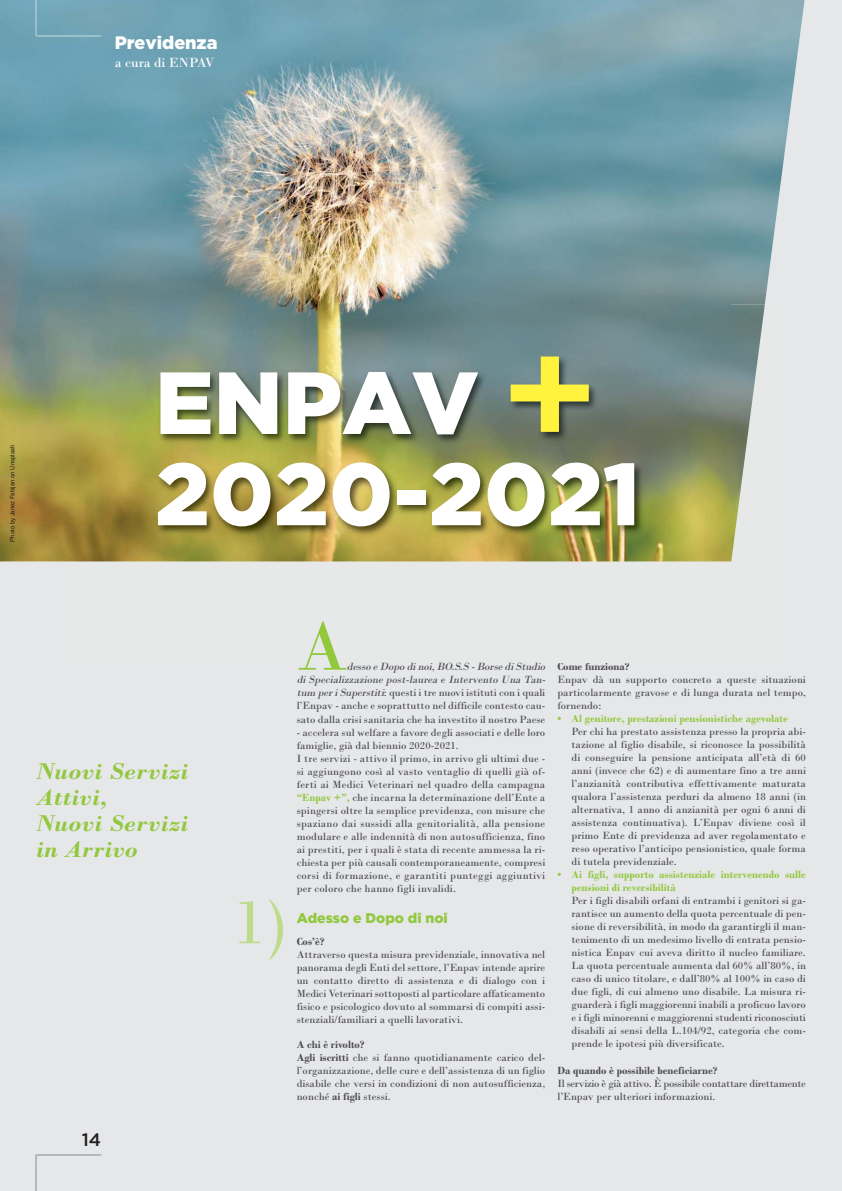
<style>
.page{position:relative;width:842px;height:1191px;background:#e6e7e8}
.page>*{position:absolute;margin:0;border:0;box-sizing:border-box;transform-origin:0 0}
.t1{font:900 87.9px/91.2px "Gotham";color:#fff}
.t2{font:72px "Bodoni";color:#92c83e}
.t3{font:65.6px "Bodoni";color:#bddb89}
.t4{font:italic 700 24px/26px "Bodoni";color:#92c83e}
.t5{font:900 18px "Gotham";color:#fff}
.t6{font:500 18px "Gotham";color:#231f20}
.t7{font:900 14px "Gotham";color:#92c83e}
.t8{font:14px "Bodoni";color:#fff}
.t9{font:11px/13px "Bodoni";color:#4c4c4e;text-align:justify}
.t10{font:700 11px/13px "Bodoni";color:#92c83e}
.t11{font:11px/13px "Bodoni";letter-spacing:-.025em;color:#4c4c4e}
.t12{font:700 11px "Bodoni";color:#4c4c4e}
.t13{font:6px "Helvetica";color:#231f20}
.s1{font-family:"Blackoak Std";font-weight:400;font-size:140px;color:#fff33e}
.s2{font-style:italic}
.s3{font-weight:700;color:#92c83e}
.s4{font-weight:700}
</style>
<div class="page">
<img style="left:0;top:0;width:805px;height:561px">
<img style="left:73px;top:561px;width:659px;height:1px">
<img style="left:765px;top:304px;width:14px;height:257px">
<img style="left:73px;top:304px;width:692px;height:257px">
<svg style="left:36px;top:1154px;width:66px;height:37px"></svg>
<div style="left:36px;top:0;width:66px;height:37px;background:#74a5b7"></div>
<h3 class="t5" style="left:115px;top:36px;width:104px">Previdenza</h3>
<p class="t8" style="left:115px;top:58px;width:101px">a cura di ENPAV</p>
<p class="t13" style="left:10px;top:541px;width:99px;rotate:-90deg">Photo by Janez Fabijan on Unsplash</p>
<h1 class="t1" style="left:155px;top:363px;width:487px">ENPAV <span class="s1">+<br></span>2020-2021</h1>
<h3 class="t4" style="left:36px;top:761px;width:154px">Nuovi Servizi<br>Attivi,<br>Nuovi Servizi in Arrivo</h3>
<h3 class="t6" style="left:82px;top:1133px;width:21px">14</h3>
<h3 class="t3" style="left:234px;top:900px;width:55px">1)</h3>
<h2 class="t2" style="left:297px;top:622px;width:52px">A</h2>
<p class="t9" style="left:297px;top:661px;width:252px;text-align:left;text-indent:50px"><span class="s2">desso e Dopo dinoi</span>, <span class="s2">BO.S.S -Borse diStudio di Specializzazione post-laurea</span> e <span class="s2">Intervento Una Tan&shy;tum periSuperstiti</span>: questi i tre nuovi istituti con i quali l’Enpav - anche e soprattutto nel difficile contesto cau&shy;sato dalla crisi sanitaria che ha investito il nostro Paese</p>
<p class="t9" style="left:297px;top:727px;width:250px;text-align:left">- accelera sul welfare a favore degli associati e delle loro famiglie, già dal biennio 2020-2021.<br>I tre servizi - attivo il primo, in arrivo gli ultimi due - si aggiungono così al vasto ventaglio di quelli già of&shy;ferti ai Medici Veterinari nel quadro della campagna <span class="s3">“Enpav +”,</span> che incarna la determinazione dell’Ente a spingersi oltre la semplice previdenza, con misure che spaziano dai sussidi alla genitorialità, alla pensione modulare e alle indennità di non autosufficienza, fino ai prestiti, per i quali è stata di recente ammessa la ri&shy;chiesta per più causali contemporaneamente, compresi corsi di formazione, e garantiti punteggi aggiuntivi per coloro che hanno figli invalidi.</p>
<p class="t7" style="left:297px;top:912px;width:153px">Adesso e Dopo di noi</p>
<p class="t12" style="left:297px;top:937px;width:29px">Cos’è?</p>
<p class="t9" style="left:297px;top:949px;width:250px">Attraverso questa misura previdenziale, innovativa nel panorama degli Enti del settore, l’Enpav intende aprire un contatto diretto di assistenza e di dialogo con i Medici Veterinari sottoposti al particolare affaticamento fisico e psicologico dovuto al sommarsi di compiti assi&shy;stenziali/familiari a quelli lavorativi.</p>
<p class="t9" style="left:297px;top:1039px;width:250px;text-align:left"><span class="s4">A chi è rivolto?<br>Agli iscritti</span> che si fanno quotidianamente carico del&shy;l’organizzazione, delle cure e dell’assistenza di un figlio disabile che versi in condizioni di non autosufficienza, nonché <span class="s4">ai figli</span> stessi.</p>
<p class="t12" style="left:557px;top:662px;width:74px">Come funziona?</p>
<p class="t9" style="left:557px;top:674px;width:250px">Enpav dà un supporto concreto a queste situazioni particolarmente gravose e di lunga durata nel tempo, fornendo:</p>
<p class="t10" style="left:557px;top:713px;width:232px">• Al genitore, prestazioni pensionistiche agevolate</p>
<p class="t9" style="left:571px;top:726px;width:236px">Per chi ha prestato assistenza presso la propria abi&shy;tazione al figlio disabile, si riconosce la possibilità di conseguire la pensione anticipata all’età di 60 anni (invece che 62) e di aumentare fino a tre anni l’anzianità contributiva effettivamente maturata qualora l’assistenza perduri da almeno 18 anni (in alternativa, 1 anno di anzianità per ogni 6 anni di assistenza continuativa). L’Enpav diviene così il primo Ente di previdenza ad aver regolamentato e reso operativo l’anticipo pensionistico, quale forma di tutela previdenziale.</p>
<p class="t10" style="left:571px;top:869px;width:236px;text-indent:-14px">• Ai figli, supporto assistenziale intervenendo sulle pensioni di reversibilità</p>
<p class="t9" style="left:571px;top:895px;width:236px">Per i figli disabili orfani di entrambi i genitori si ga&shy;rantisce un aumento della quota percentuale di pen&shy;sione di reversibilità, in modo da garantirgli il man&shy;tenimento di un medesimo livello di entrata pensio&shy;nistica Enpav cui aveva diritto il nucleo familiare.<br>La quota percentuale aumenta dal 60% all’80%, in caso di unico titolare, e dall’80% al 100% in caso di due figli, di cui almeno uno disabile. La misura ri&shy;guarderà i figli maggiorenni inabili a proficuo lavoro e i figli minorenni e maggiorenni studenti riconosciuti disabili ai sensi della L.104/92, categoria che com&shy;prende le ipotesi più diversificate.</p>
<p class="t12" style="left:557px;top:1066px;width:162px">Da quando è possibile beneficiarne?</p>
<p class="t11" style="left:557px;top:1078px;width:250px">Il servizio è già attivo. È possibile contattare direttamente l’Enpav per ulteriori informazioni.</p>
</div>
